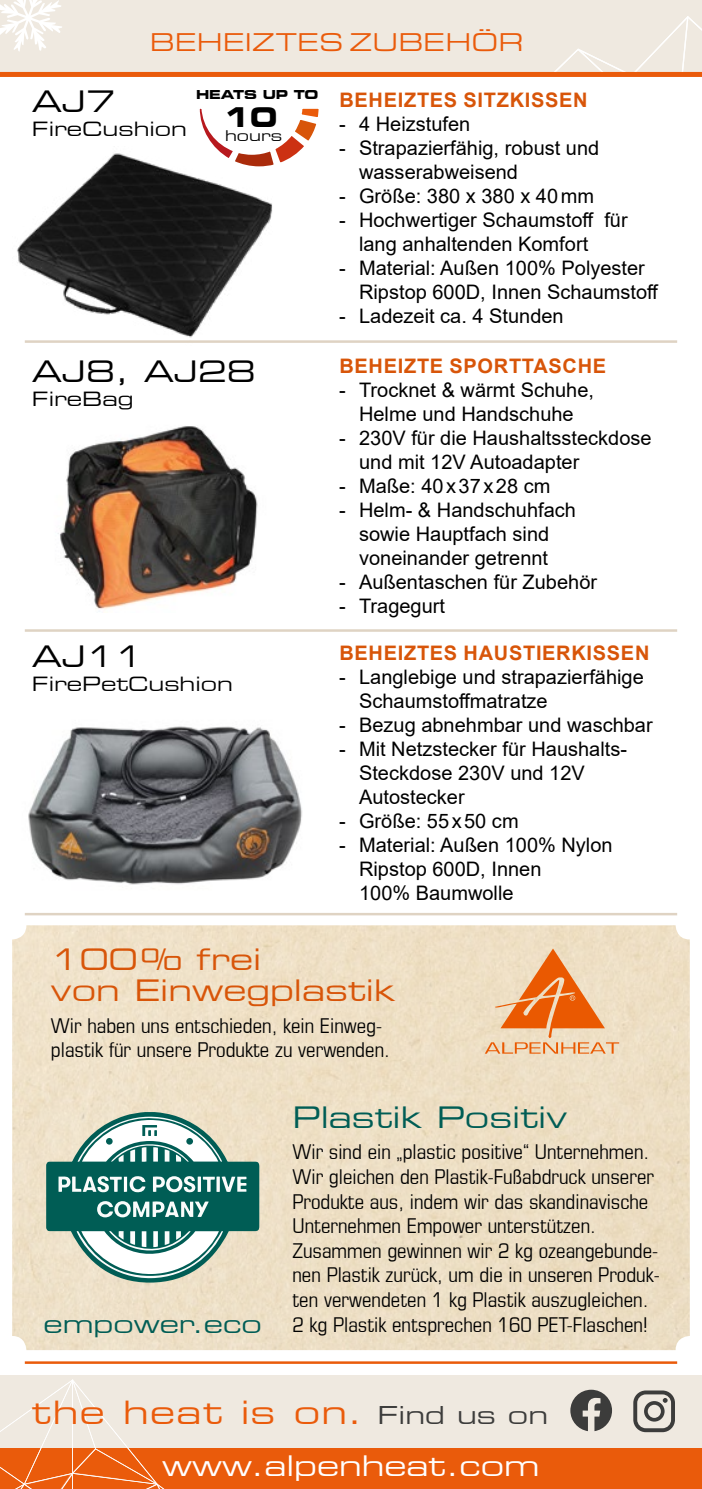
<style>
.page{position:relative;width:702px;height:1489px;background:#fff}
.page>*{position:absolute;margin:0;border:0;box-sizing:border-box;transform-origin:0 0}
.t1{font:32.5px "Eurostile Extended Two";letter-spacing:.04em;color:#ea5b0b}
.Überschrift{font:30px/31.2px "Eurostile Extended Two";color:#d85509}
.Überschrift-2{font:30px "Eurostile Extended Two";color:#000}
.Überschrift-3{font:30px "Eurostile Extended Two";color:#005d55}
.Überschrift-4{font:28.75px "Eurostile Extended Two";color:#fff}
.t2{font:27.5px "Eurostile Bold Extended Two";color:#000}
.t3{font:26.75px "Eurostile Ext";letter-spacing:.005em;color:#ea5b0b}
.Überschrift-5{font:25px "Eurostile Extended Two";color:#005d55}
.Überschrift-6{font:25px "Eurostile Extended Two";color:#3c3c3b}
.Überschrift-7{font:condensed 20.5px/24.5px "Eurostile";color:#000}
.Fliesstext{font:20px/24px "Arial";color:#000}
.Fliesstext-2{font:700 20px "Arial";letter-spacing:.035em;color:#d85509}
.Überschrift-8{font:20px "Eurostile Extended Two";color:#000}
.t4{font:15px "Eurostile Extended Two";color:#000}
.t5{font:12.5px "Eurostile Bold Extended Two";letter-spacing:-.02em;color:#000}
</style>
<div class="page">
<div style="left:0;top:0;width:702px;height:76px;background:#efe9e0"></div>
<div style="left:0;top:1447px;width:702px;height:41px;background:#ea5b0b"></div>
<div style="left:0;top:1375px;width:702px;height:72px;background:#efe9e0"></div>
<div style="left:12px;top:925px;width:677px;height:424px;background:#eedfc5"></div>
<svg style="left:46px;top:1111px;width:213px;height:171px"></svg>
<img style="left:58px;top:426px;width:200px;height:186px">
<img style="left:17px;top:153px;width:256px;height:189px">
<img style="left:28px;top:726px;width:274px;height:159px">
<svg style="left:0;top:1379px;width:212px;height:109px"></svg>
<svg style="left:570px;top:1389px;width:42px;height:41px"></svg>
<svg style="left:633px;top:1390px;width:42px;height:41px"></svg>
<svg style="left:485px;top:948px;width:134px;height:105px;background:#ecb78a"></svg>
<hr style="left:25px;top:1361px;width:652px;height:2px;background:#ea5b0b">
<svg style="left:535px;top:16px;width:167px;height:56px"></svg>
<div style="left:0;top:72px;width:702px;height:5px;background:#ea5b0b"></div>
<svg style="left:0;top:0;width:62px;height:51px"></svg>
<hr style="left:25px;top:340px;width:652px;height:3px;background:#dfd3c3">
<hr style="left:25px;top:629px;width:652px;height:2px;background:#dfd3c3">
<hr style="left:25px;top:912px;width:652px;height:3px;background:#dfd3c3">
<svg style="left:197px;top:108px;width:122px;height:61px"></svg>
<p class="t3" style="left:150px;top:23px;width:375px">BEHEIZTES ZUBEHÖR</p>
<p class="Überschrift-2" style="left:32px;top:81px;width:85px">AJ7</p>
<p class="Überschrift-8" style="left:32px;top:115px;width:157px">FireCushion</p>
<p class="t5" style="left:196px;top:85px;width:124px">HEATS UP TO</p>
<p class="t2" style="left:223px;top:97px;width:56px">10</p>
<p class="t4" style="left:225px;top:126px;width:59px">hours</p>
<p class="Überschrift-2" style="left:32px;top:350px;width:225px">AJ8, AJ28</p>
<p class="Überschrift-8" style="left:32px;top:385px;width:103px">FireBag</p>
<p class="Überschrift-2" style="left:32px;top:635px;width:113px">AJ11</p>
<p class="Überschrift-8" style="left:32px;top:670px;width:203px">FirePetCushion</p>
<p class="Fliesstext-2" style="left:339px;top:86px;width:250px">BEHEIZTES SITZKISSEN</p>
<p class="Fliesstext" style="left:339px;top:112px;width:133px">- 4 Heizstufen</p>
<p class="Fliesstext" style="left:339px;top:136px;width:262px">- Strapazierfähig, robust und</p>
<p class="Fliesstext" style="left:359px;top:160px;width:160px">wasserabweisend</p>
<p class="Fliesstext" style="left:339px;top:184px;width:256px">- Größe: 380 x 380 x 40mm</p>
<p class="Fliesstext" style="left:339px;top:208px;width:290px">- Hochwertiger Schaumstoff für</p>
<p class="Fliesstext" style="left:359px;top:232px;width:231px">lang anhaltenden Komfort</p>
<p class="Fliesstext" style="left:339px;top:256px;width:307px">- Material: Außen 100% Polyester</p>
<p class="Fliesstext" style="left:359px;top:280px;width:301px">Ripstop 600D, Innen Schaumstoff</p>
<p class="Fliesstext" style="left:339px;top:304px;width:226px">- Ladezeit ca. 4 Stunden</p>
<p class="Fliesstext-2" style="left:339px;top:351px;width:268px">BEHEIZTE SPORTTASCHE</p>
<p class="Fliesstext" style="left:339px;top:377px;width:256px;text-align:center">- Trocknet &amp; wärmt Schuhe,<br>Helme und Handschuhe</p>
<p class="Fliesstext" style="left:339px;top:425px;width:314px">- 230V für die Haushaltssteckdose</p>
<p class="Fliesstext" style="left:359px;top:449px;width:222px">und mit 12V Autoadapter</p>
<p class="Fliesstext" style="left:339px;top:473px;width:213px">- Maße: 40x37x28 cm</p>
<p class="Fliesstext" style="left:339px;top:497px;width:238px;text-align:center">- Helm- &amp; Handschuhfach sowie Hauptfach sind</p>
<p class="Fliesstext" style="left:359px;top:545px;width:190px">voneinander getrennt</p>
<p class="Fliesstext" style="left:339px;top:569px;width:259px">- Außentaschen für Zubehör</p>
<p class="Fliesstext" style="left:339px;top:593px;width:107px">- Tragegurt</p>
<p class="Fliesstext-2" style="left:339px;top:638px;width:311px">BEHEIZTES HAUSTIERKISSEN</p>
<p class="Fliesstext" style="left:359px;top:664px;width:286px;text-indent:-20px">- Langlebige und strapazierfähige<br>Schaumstoffmatratze</p>
<p class="Fliesstext" style="left:339px;top:712px;width:315px">- Bezug abnehmbar und waschbar</p>
<p class="Fliesstext" style="left:359px;top:736px;width:269px;text-indent:-20px">- Mit Netzstecker für Haushalts-<br>Steckdose 230V und 12V<br>Autostecker</p>
<p class="Fliesstext" style="left:339px;top:808px;width:181px">- Größe: 55x50 cm</p>
<p class="Fliesstext" style="left:359px;top:832px;width:255px;text-indent:-20px">- Material: Außen 100% Nylon<br>Ripstop 600D, Innen<br>100% Baumwolle</p>
<p class="Überschrift" style="left:51px;top:942px;width:346px">100% frei<br>von Einwegplastik</p>
<p class="Überschrift-7" style="left:51px;top:1012px;width:340px">Wir haben uns entschieden, kein Einweg&shy;plastik für unsere Produkte zu verwenden.</p>
<p class="Überschrift-5" style="left:44px;top:1307px;width:220px">empower.eco</p>
<p class="Überschrift-3" style="left:292px;top:1096px;width:276px">Plastik Positiv</p>
<p class="Überschrift-7" style="left:292px;top:1139px;width:369px">Wir sind ein „plastic positive“ Unternehmen.<br>Wir gleichen den Plastik-Fußabdruck unserer Produkte aus, indem wir das skandinavische Unternehmen Empower unterstützen.<br>Zusammen gewinnen wir 2 kg ozeangebunde&shy;nen Plastik zurück, um die in unseren Produk&shy;ten verwendeten 1 kg Plastik auszugleichen.<br>2 kg Plastik entsprechen 160 PET-Flaschen!</p>
<p class="t1" style="left:32px;top:1389px;width:332px">the heat is on.</p>
<p class="Überschrift-6" style="left:377px;top:1397px;width:172px">Find us on</p>
<p class="Überschrift-4" style="left:162px;top:1445px;width:379px">www.alpenheat.com</p>
</div>
